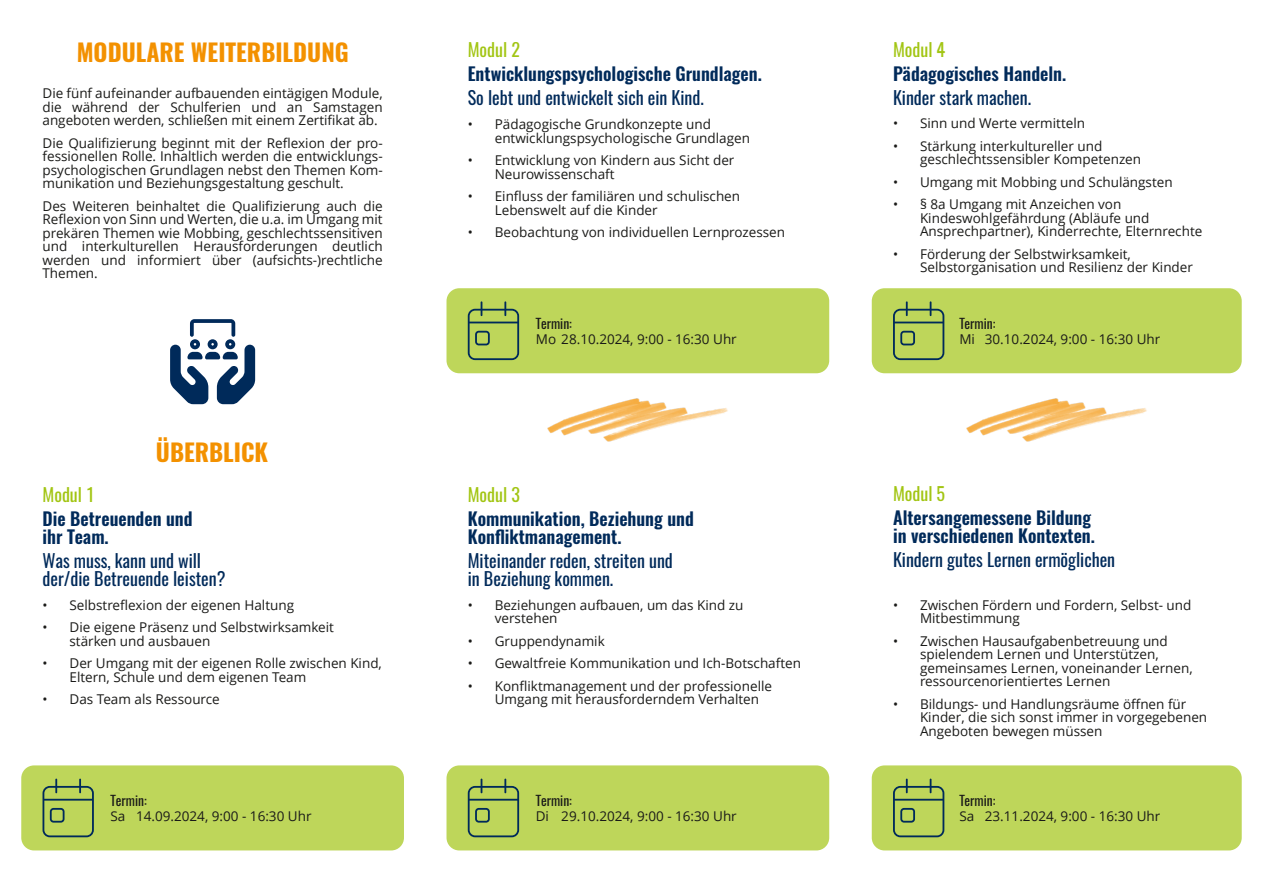
<style>
.page{position:relative;width:1263px;height:893px;background:#fff}
.page>*{position:absolute;margin:0;border:0;box-sizing:border-box;transform-origin:0 0}
.t1{font:700 24px "Oswald";color:#f39100}
.t2{font:600 18px "Oswald";color:#002a5a}
.t3{font:18px "Oswald";color:#002a5a}
.t4{font:18px "Oswald";color:#a2c513}
.t5{font:13.5px "Open Sans";color:#1a1a18}
.t6{font:13.5px "Oswald";color:#1a1a18}
</style>
<div class="page">
<div style="left:446px;top:765px;width:383px;height:85px;background:#bed65a;border-radius:13px"></div>
<div style="left:21px;top:765px;width:383px;height:85px;background:#bed65a;border-radius:13px"></div>
<div style="left:872px;top:765px;width:370px;height:85px;background:#bed65a;border-radius:13px"></div>
<div style="left:872px;top:288px;width:370px;height:85px;background:#bed65a;border-radius:13px"></div>
<div style="left:446px;top:288px;width:383px;height:85px;background:#bed65a;border-radius:13px"></div>
<svg style="left:893px;top:301px;width:51px;height:59px"></svg>
<svg style="left:468px;top:301px;width:51px;height:59px"></svg>
<svg style="left:43px;top:779px;width:51px;height:58px"></svg>
<svg style="left:468px;top:779px;width:51px;height:58px"></svg>
<svg style="left:893px;top:779px;width:51px;height:58px"></svg>
<img style="left:547px;top:398px;width:181px;height:43px">
<img style="left:966px;top:398px;width:181px;height:43px">
<svg style="left:170px;top:319px;width:85px;height:85px"></svg>
<p class="t1" style="left:77px;top:36px;width:273px">MODULARE WEITERBILDUNG</p>
<p class="t5" style="left:43px;top:88px;width:342px">Die fünf aufeinander aufbauenden eintägigen Module,</p>
<p class="t5" style="left:43px;top:102px;width:342px">die während der Schulferien und an Samstagen</p>
<p class="t5" style="left:43px;top:115px;width:337px">angeboten werden, schließen mit einem Zertifikat ab.</p>
<p class="t5" style="left:43px;top:138px;width:342px">Die Qualifizierung beginnt mit der Reflexion der pro-</p>
<p class="t5" style="left:43px;top:151px;width:342px">fessionellen Rolle. Inhaltlich werden die entwicklungs-</p>
<p class="t5" style="left:43px;top:165px;width:342px">psychologischen Grundlagen nebst den Themen Kom-</p>
<p class="t5" style="left:43px;top:178px;width:303px">munikation und Beziehungsgestaltung geschult.</p>
<p class="t5" style="left:43px;top:201px;width:342px">Des Weiteren beinhaltet die Qualifizierung auch die</p>
<p class="t5" style="left:43px;top:214px;width:342px">Reflexion von Sinn und Werten, die u.a. im Umgang mit</p>
<p class="t5" style="left:43px;top:228px;width:342px">prekären Themen wie Mobbing, geschlechtssensitiven</p>
<p class="t5" style="left:43px;top:241px;width:342px">und interkulturellen Herausforderungen deutlich</p>
<p class="t5" style="left:43px;top:255px;width:342px">werden und informiert über (aufsichts-)rechtliche</p>
<p class="t5" style="left:43px;top:268px;width:57px">Themen.</p>
<p class="t1" style="left:156px;top:436px;width:114px">ÜBERBLICK</p>
<p class="t4" style="left:43px;top:482px;width:54px">Modul 1</p>
<p class="t2" style="left:43px;top:506px;width:152px">Die Betreuenden und</p>
<p class="t2" style="left:43px;top:524px;width:68px">ihr Team.</p>
<p class="t3" style="left:43px;top:548px;width:160px">Was muss, kann und will</p>
<p class="t3" style="left:43px;top:566px;width:185px">der/die Betreuende leisten?</p>
<p class="t5" style="left:43px;top:599px;width:253px">• Selbstreflexion der eigenen Haltung</p>
<p class="t5" style="left:43px;top:622px;width:293px">• Die eigene Präsenz und Selbstwirksamkeit</p>
<p class="t5" style="left:70px;top:635px;width:142px">stärken und ausbauen</p>
<p class="t5" style="left:43px;top:658px;width:341px">• Der Umgang mit der eigenen Rolle zwischen Kind,</p>
<p class="t5" style="left:70px;top:671px;width:238px">Eltern, Schule und dem eigenen Team</p>
<p class="t5" style="left:43px;top:694px;width:179px">• Das Team als Ressource</p>
<p class="t6" style="left:111px;top:791px;width:38px">Termin:</p>
<p class="t5" style="left:111px;top:811px;width:202px">Sa 14.09.2024, 9:00 - 16:30 Uhr</p>
<p class="t4" style="left:468px;top:37px;width:54px">Modul 2</p>
<p class="t2" style="left:468px;top:61px;width:296px">Entwicklungspsychologische Grundlagen.</p>
<p class="t3" style="left:468px;top:85px;width:238px">So lebt und entwickelt sich ein Kind.</p>
<p class="t5" style="left:468px;top:119px;width:245px">• Pädagogische Grundkonzepte und</p>
<p class="t5" style="left:495px;top:132px;width:257px">entwicklungspsychologische Grundlagen</p>
<p class="t5" style="left:468px;top:155px;width:268px">• Entwicklung von Kindern aus Sicht der</p>
<p class="t5" style="left:495px;top:168px;width:121px">Neurowissenschaft</p>
<p class="t5" style="left:468px;top:191px;width:274px">• Einfluss der familiären und schulischen</p>
<p class="t5" style="left:495px;top:204px;width:164px">Lebenswelt auf die Kinder</p>
<p class="t5" style="left:468px;top:227px;width:319px">• Beobachtung von individuellen Lernprozessen</p>
<p class="t6" style="left:536px;top:314px;width:38px">Termin:</p>
<p class="t5" style="left:536px;top:333px;width:202px">Mo 28.10.2024, 9:00 - 16:30 Uhr</p>
<p class="t4" style="left:468px;top:482px;width:54px">Modul 3</p>
<p class="t2" style="left:468px;top:506px;width:228px">Kommunikation, Beziehung und</p>
<p class="t2" style="left:468px;top:524px;width:155px">Konfliktmanagement.</p>
<p class="t3" style="left:468px;top:548px;width:207px">Miteinander reden, streiten und</p>
<p class="t3" style="left:468px;top:566px;width:147px">in Beziehung kommen.</p>
<p class="t5" style="left:468px;top:599px;width:277px">• Beziehungen aufbauen, um das Kind zu</p>
<p class="t5" style="left:495px;top:613px;width:64px">verstehen</p>
<p class="t5" style="left:468px;top:635px;width:138px">• Gruppendynamik</p>
<p class="t5" style="left:468px;top:658px;width:335px">• Gewaltfreie Kommunikation und Ich-Botschaften</p>
<p class="t5" style="left:468px;top:680px;width:306px">• Konfliktmanagement und der professionelle</p>
<p class="t5" style="left:495px;top:694px;width:266px">Umgang mit herausforderndem Verhalten</p>
<p class="t6" style="left:536px;top:791px;width:38px">Termin:</p>
<p class="t5" style="left:536px;top:811px;width:202px">Di 29.10.2024, 9:00 - 16:30 Uhr</p>
<p class="t4" style="left:893px;top:37px;width:54px">Modul 4</p>
<p class="t2" style="left:893px;top:61px;width:175px">Pädagogisches Handeln.</p>
<p class="t3" style="left:893px;top:85px;width:140px">Kinder stark machen.</p>
<p class="t5" style="left:893px;top:118px;width:194px">• Sinn und Werte vermitteln</p>
<p class="t5" style="left:893px;top:140px;width:211px">• Stärkung interkultureller und</p>
<p class="t5" style="left:920px;top:154px;width:223px">geschlechtssensibler Kompetenzen</p>
<p class="t5" style="left:893px;top:176px;width:281px">• Umgang mit Mobbing und Schulängsten</p>
<p class="t5" style="left:893px;top:199px;width:230px">• § 8a Umgang mit Anzeichen von</p>
<p class="t5" style="left:920px;top:212px;width:231px">Kindeswohlgefährdung (Abläufe und</p>
<p class="t5" style="left:920px;top:226px;width:284px">Ansprechpartner), Kinderrechte, Elternrechte</p>
<p class="t5" style="left:893px;top:248px;width:239px">• Förderung der Selbstwirksamkeit,</p>
<p class="t5" style="left:920px;top:262px;width:274px">Selbstorganisation und Resilienz der Kinder</p>
<p class="t6" style="left:959px;top:314px;width:38px">Termin:</p>
<p class="t5" style="left:959px;top:333px;width:202px">Mi 30.10.2024, 9:00 - 16:30 Uhr</p>
<p class="t4" style="left:893px;top:481px;width:54px">Modul 5</p>
<p class="t2" style="left:893px;top:505px;width:200px">Altersangemessene Bildung</p>
<p class="t2" style="left:893px;top:523px;width:203px">in verschiedenen Kontexten.</p>
<p class="t3" style="left:893px;top:547px;width:224px">Kindern gutes Lernen ermöglichen</p>
<p class="t5" style="left:893px;top:599px;width:300px">• Zwischen Fördern und Fordern, Selbst- und</p>
<p class="t5" style="left:920px;top:613px;width:101px">Mitbestimmung</p>
<p class="t5" style="left:893px;top:635px;width:276px">• Zwischen Hausaufgabenbetreuung und</p>
<p class="t5" style="left:920px;top:649px;width:240px">spielendem Lernen und Unterstützen,</p>
<p class="t5" style="left:920px;top:662px;width:274px">gemeinsames Lernen, voneinander Lernen,</p>
<p class="t5" style="left:920px;top:676px;width:192px">ressourcenorientiertes Lernen</p>
<p class="t5" style="left:893px;top:698px;width:295px">• Bildungs- und Handlungsräume öffnen für</p>
<p class="t5" style="left:920px;top:712px;width:289px">Kinder, die sich sonst immer in vorgegebenen</p>
<p class="t5" style="left:920px;top:725px;width:184px">Angeboten bewegen müssen</p>
<p class="t6" style="left:959px;top:791px;width:38px">Termin:</p>
<p class="t5" style="left:959px;top:811px;width:202px">Sa 23.11.2024, 9:00 - 16:30 Uhr</p>
</div>
